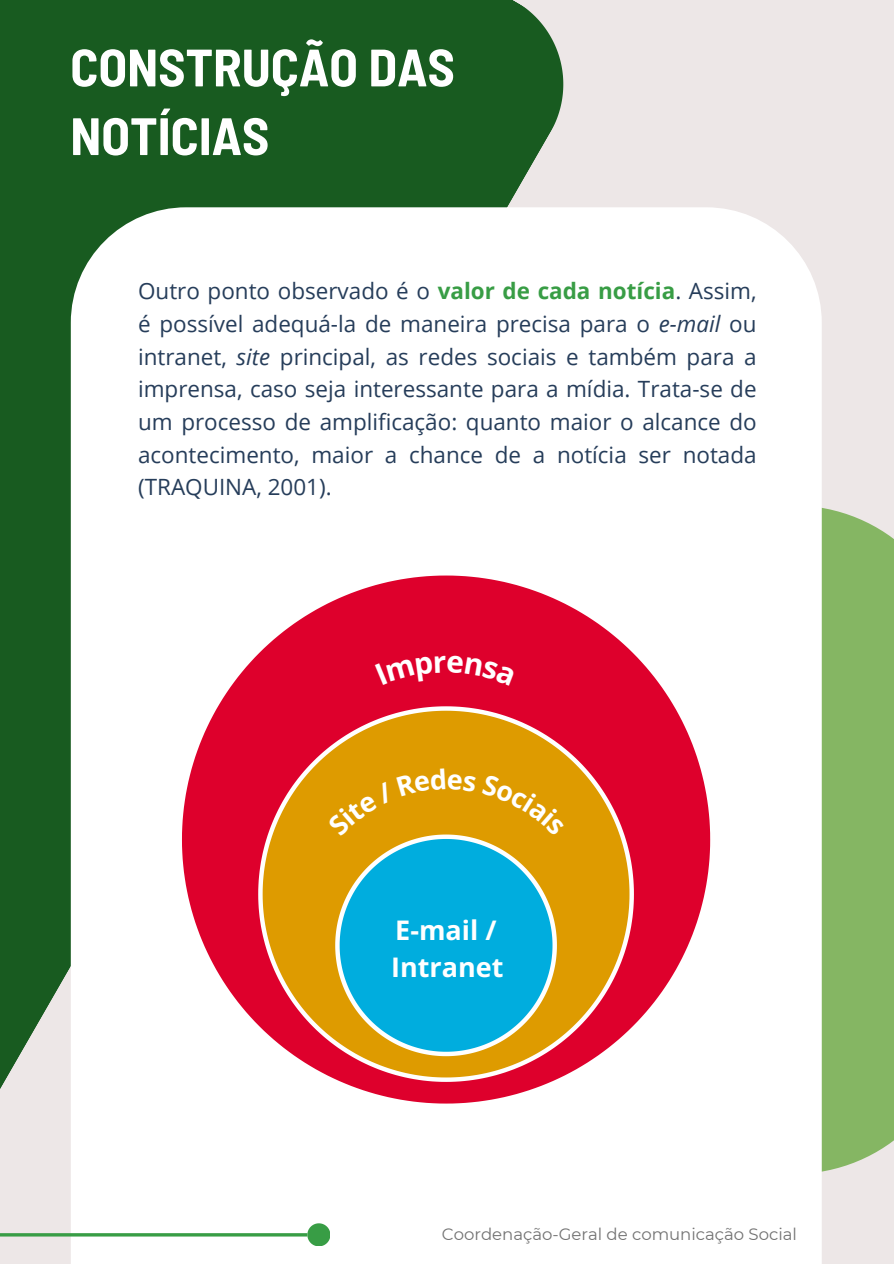
<style>
.page{position:relative;width:894px;height:1264px;background:#fff}
.page>*{position:absolute;margin:0;border:0;box-sizing:border-box;transform-origin:0 0}
.t1{font:700 semi-condensed 52.5px/68.7px "Barlow";color:#fff}
.t2{font:700 27px/37.2px "Open Sans";color:#fff}
.t3{font:22.5px/32.7px "Open Sans";color:#263d5a;text-align:justify}
.t4{font:16.5px "Montserrat";color:#737373}
.s1{font-weight:700;color:#389d45}
.s2{font-style:italic}
</style>
<div class="page">
<div style="left:0;top:0;width:893px;height:1263px;background:#ede7e7"></div>
<div style="left:0;top:0;width:564px;height:1089px;background:#185b20"></div>
<svg style="left:821px;top:505px;width:72px;height:668px;fill:#85b663"></svg>
<div style="left:71px;top:207px;width:750px;height:1056px;background:#fff"></div>
<div style="left:177px;top:571px;width:537px;height:536px;background:#fff"></div>
<svg style="left:182px;top:575px;width:528px;height:528px;background:#eb6a83"></svg>
<svg style="left:258px;top:706px;width:375px;height:375px;background:#e8516e"></svg>
<svg style="left:262px;top:710px;width:367px;height:367px;background:#e17227"></svg>
<svg style="left:335px;top:1051px;width:221px;height:5px"></svg>
<hr style="left:0;top:1233px;width:307px;height:3px;background:#389d45">
<svg style="left:307px;top:1223px;width:23px;height:22px"></svg>
<svg style="left:327px;top:768px;width:237px;height:283px;background:#69a881"></svg>
<div style="left:375px;top:655px;width:140px;height:30px;background:#de002c"></div>
<h1 class="t1" style="left:70px;top:31px;width:386px">CONSTRUÇÃO DAS<br>NOTÍCIAS</h1>
<p class="t3" style="left:138px;top:274px;width:620px">Outro ponto observado é o <span class="s1">valor de cada notícia</span>. Assim, é possível adequá-la de maneira precisa para o <span class="s2">e-mail</span> ou intranet, <span class="s2">site</span> principal, as redes sociais e também para a imprensa, caso seja interessante para a mídia. Trata-se de um processo de amplificação: quanto maior o alcance do acontecimento, maior a chance de a notícia ser notada (TRAQUINA, 2001).</p>
<h1 class="t2" style="left:391px;top:910px;width:114px">E-mail /<br>Intranet</h1>
<p class="t4" style="left:441px;top:1224px;width:356px">Coordenação-Geral de comunicação Social</p>
</div>
